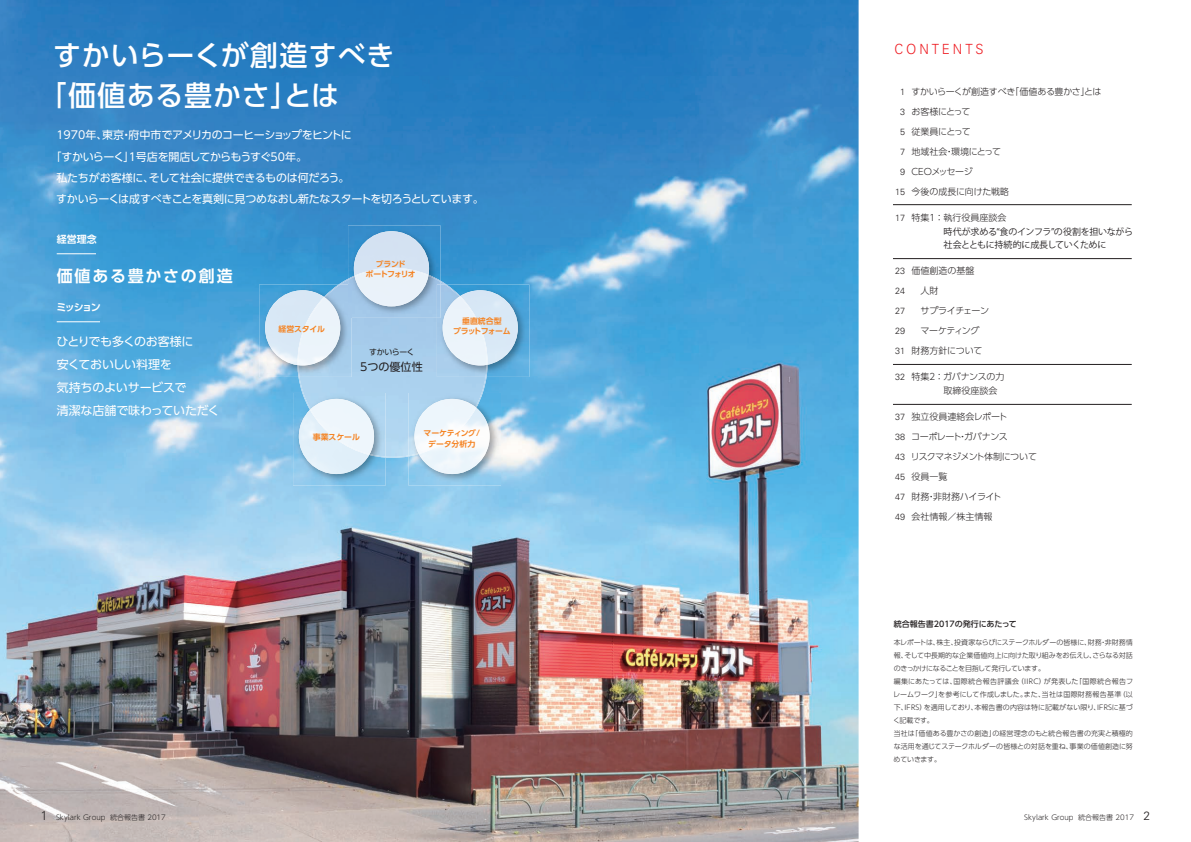
<style>
.page{position:relative;width:1191px;height:842px;background:#fff}
.page>*{position:absolute;margin:0;border:0;box-sizing:border-box;transform-origin:0 0}
.t1{font:500 28px/40px "UD Shin Go Pro";letter-spacing:.03em;color:#fff}
.t2{font:700 16px "UD Shin Go Pro De";letter-spacing:.11em;color:#fff}
.t3{font:300 14px "Univers LT Std";letter-spacing:.22em;color:#ee1d23;scale:.94 1}
.t4{font:12px/23px "UD Shin Go Pro";letter-spacing:-.015em;color:#fff}
.t5{font:11.1px "UD Shin Go Pro";color:#231f20}
.t6{font:11px "UD Shin Go Pro";letter-spacing:-.03em;color:#fff}
.t7{font:700 10px "UD Shin Go Pro De";letter-spacing:-.12em;color:#fff}
.t8{font:300 9px "UD Shin Go Pro";letter-spacing:-.02em;color:#231f20}
.t9{font:300 9px/14px "UD Shin Go Pro";color:#231f20}
.t10{font:9px/13px "Koz Go Pr 6 N";letter-spacing:-.03em;color:#231f20}
.t11{font:300 9px "Univers LT Std";color:#231f20}
.t12{font:300 9px "UD Shin Go Pro";letter-spacing:-.06em;color:#231f20}
.t13{font:300 9px "UD Shin Go Pro";letter-spacing:-.07em;color:#231f20}
.t14{font:300 9px "UD Shin Go Pro";letter-spacing:-.055em;color:#231f20}
.t15{font:300 9px "UD Shin Go Pro";letter-spacing:-.045em;color:#231f20}
.t16{font:300 9px "UD Shin Go Pro";letter-spacing:-.05em;color:#231f20}
.t17{font:500 8px "UD Shin Go Pro";color:#231f20}
.t18{font:700 7.9px/10.5px "UD Shin Go Pro De";letter-spacing:-.02em;color:#f58220;text-align:center}
.t19{font:700 7.9px/10.5px "UD Shin Go Pro De";letter-spacing:-.11em;color:#f58220;text-align:center}
.t20{font:7.9px "UD Shin Go Pro";letter-spacing:-.045em;color:#231f20}
.t21{font:300 7px/13px "UD Shin Go Pro";color:#231f20}
.s1{font-family:"Univers LT Std";font-size:12.8px}
.s2{font-family:"Univers LT Std";font-size:12px}
</style>
<div class="page">
<img style="left:0;top:0;width:858px;height:842px">
<img style="left:298px;top:279px;width:188px;height:179px">
<img style="left:348px;top:225px;width:92px;height:50px">
<img style="left:348px;top:282px;width:92px;height:36px">
<img style="left:348px;top:275px;width:92px;height:7px">
<img style="left:354px;top:231px;width:75px;height:45px">
<img style="left:355px;top:277px;width:73px;height:29px">
<img style="left:354px;top:268px;width:74px;height:9px">
<img style="left:259px;top:284px;width:38px;height:93px">
<img style="left:298px;top:284px;width:54px;height:93px">
<img style="left:348px;top:284px;width:4px;height:34px">
<img style="left:265px;top:290px;width:59px;height:75px">
<img style="left:325px;top:297px;width:15px;height:68px">
<img style="left:297px;top:297px;width:28px;height:68px">
<img style="left:487px;top:284px;width:42px;height:93px">
<img style="left:437px;top:284px;width:7px;height:93px">
<img style="left:444px;top:284px;width:43px;height:93px">
<img style="left:437px;top:284px;width:3px;height:34px">
<img style="left:460px;top:290px;width:58px;height:75px">
<img style="left:442px;top:297px;width:17px;height:68px">
<img style="left:459px;top:296px;width:28px;height:69px">
<img style="left:293px;top:393px;width:92px;height:93px">
<img style="left:302px;top:393px;width:83px;height:65px">
<img style="left:299px;top:410px;width:70px;height:64px">
<img style="left:311px;top:399px;width:63px;height:55px">
<img style="left:310px;top:409px;width:60px;height:46px">
<img style="left:408px;top:393px;width:93px;height:93px">
<img style="left:408px;top:393px;width:75px;height:63px">
<img style="left:419px;top:408px;width:70px;height:66px">
<img style="left:414px;top:399px;width:61px;height:54px">
<img style="left:418px;top:407px;width:58px;height:47px">
<hr style="left:57px;top:253px;width:39px;height:1px;background:#fff">
<hr style="left:57px;top:321px;width:43px;height:1px;background:#fff">
<hr style="left:893px;top:204px;width:238px;height:1px;background:#231f20">
<hr style="left:893px;top:258px;width:238px;height:1px;background:#231f20">
<hr style="left:893px;top:364px;width:238px;height:1px;background:#231f20">
<hr style="left:893px;top:404px;width:238px;height:1px;background:#231f20">
<h1 class="t1" style="left:39px;top:35px;width:357px;text-indent:14px">すかいらーくが創造すべき「価値ある豊かさ」とは</h1>
<h3 class="t6" style="left:56px;top:126px;width:297px">1970年、東京・府中市でアメリカのコーヒーショップをヒントに</h3>
<h3 class="t6" style="left:50px;top:147px;width:258px">「すかいらーく」1号店を開店してからもうすぐ50年。</h3>
<h3 class="t6" style="left:56px;top:168px;width:295px">私たちがお客様に、そして社会に提供できるものは何だろう。</h3>
<h3 class="t6" style="left:56px;top:190px;width:429px">すかいらーくは成すべきことを真剣に見つめなおし新たなスタートを切ろうとしています。</h3>
<h3 class="t7" style="left:57px;top:231px;width:41px">経営理念</h3>
<h2 class="t2" style="left:57px;top:263px;width:178px">価値ある豊かさの創造</h2>
<h3 class="t7" style="left:56px;top:299px;width:46px">ミッション</h3>
<h3 class="t4" style="left:57px;top:330px;width:164px">ひとりでも多くのお客様に<br>安くておいしい料理を<br>気持ちのよいサービスで<br>清潔な店舗で味わっていただく</h3>
<p class="t19" style="left:365px;top:258px;width:52px">ブランド<br>ポートフォリオ</p>
<p class="t18" style="left:278px;top:324px;width:48px">経営スタイル</p>
<p class="t18" style="left:453px;top:315px;width:59px">垂直統合型<br>プラットフォーム</p>
<p class="t20" style="left:369px;top:346px;width:47px">すかいらーく</p>
<h3 class="t5" style="left:360px;top:358px;width:64px">5つの優位性</h3>
<p class="t18" style="left:313px;top:432px;width:49px">事業スケール</p>
<p class="t18" style="left:423px;top:427px;width:58px">マーケティング/データ分析力</p>
<h3 class="t3" style="left:894px;top:41px;width:96px">CONTENTS</h3>
<p class="t8" style="left:911px;top:85px;width:191px">すかいらーくが創造すべき「価値ある豊かさ」とは</p>
<p class="t13" style="left:911px;top:105px;width:61px">お客様にとって</p>
<p class="t13" style="left:911px;top:125px;width:61px">従業員にとって</p>
<p class="t8" style="left:911px;top:145px;width:91px">地域社会・環境にとって</p>
<p class="t8" style="left:911px;top:165px;width:63px">CEOメッセージ</p>
<p class="t8" style="left:911px;top:185px;width:99px">今後の成長に向けた戦略</p>
<p class="t9" style="left:911px;top:211px;width:96px">特集１ ：執行役員座談会</p>
<p class="t10" style="left:943px;top:226px;width:191px">時代が求める“食のインフラ”の役割を担いながら社会とともに持続的に成長していくために</p>
<p class="t9" style="left:911px;top:264px;width:64px">価値創造の基盤</p>
<p class="t8" style="left:920px;top:284px;width:19px">人財</p>
<p class="t15" style="left:911px;top:304px;width:79px">　サプライチェーン</p>
<p class="t16" style="left:911px;top:324px;width:69px">　マーケティング</p>
<p class="t8" style="left:911px;top:344px;width:73px">財務方針について</p>
<p class="t9" style="left:943px;top:370px;width:62px;text-indent:-32px">特集２ ：ガバナンスの力取締役座談会</p>
<p class="t9" style="left:911px;top:410px;width:97px">独立役員連絡会レポート</p>
<p class="t14" style="left:911px;top:430px;width:98px">コーポレート・ガバナンス</p>
<p class="t12" style="left:910px;top:450px;width:128px">リスクマネジメント体制について</p>
<p class="t8" style="left:911px;top:470px;width:37px">役員一覧</p>
<p class="t8" style="left:911px;top:490px;width:91px">財務・非財務ハイライト</p>
<p class="t9" style="left:911px;top:510px;width:82px">会社情報／株主情報</p>
<p class="t11" style="left:900px;top:86px;width:7px">1</p>
<p class="t11" style="left:900px;top:106px;width:7px">3</p>
<p class="t11" style="left:900px;top:126px;width:7px">5</p>
<p class="t11" style="left:900px;top:146px;width:7px">7</p>
<p class="t11" style="left:900px;top:166px;width:7px">9</p>
<p class="t11" style="left:895px;top:186px;width:12px">15</p>
<p class="t11" style="left:895px;top:212px;width:12px">17</p>
<p class="t11" style="left:895px;top:265px;width:12px">23</p>
<p class="t11" style="left:895px;top:285px;width:12px">24</p>
<p class="t11" style="left:895px;top:305px;width:12px">27</p>
<p class="t11" style="left:895px;top:325px;width:12px">29</p>
<p class="t11" style="left:895px;top:345px;width:12px">31</p>
<p class="t11" style="left:895px;top:371px;width:12px">32</p>
<p class="t11" style="left:895px;top:411px;width:12px">37</p>
<p class="t11" style="left:895px;top:431px;width:12px">38</p>
<p class="t11" style="left:895px;top:451px;width:12px">43</p>
<p class="t11" style="left:895px;top:471px;width:12px">45</p>
<p class="t11" style="left:895px;top:491px;width:12px">47</p>
<p class="t11" style="left:895px;top:511px;width:12px">49</p>
<p class="t17" style="left:893px;top:617px;width:125px">統合報告書2017の発行にあたって</p>
<p class="t21" style="left:893px;top:635px;width:241px">本レポートは、株主、投資家ならびにステークホルダーの皆様に、財務・非財務情報、そして中長期的な企業価値向上に向けた取り組みをお伝えし、さらなる対話のきっかけになることを目指して発行しています。<br>編集にあたっては、国際統合報告評議会 (IIRC) が発表した｢国際統合報告フレームワーク｣を参考にして作成しました。また、当社は国際財務報告基準（以下、IFRS)を適用しており、本報告書の内容は特に記載がない限り、IFRSに基づく記載です。<br>当社は｢価値ある豊かさの創造｣の経営理念のもと統合報告書の充実と積極的な活用を通じてステークホルダーの皆様との対話を重ね､事業の価値創造に努めていきます。</p>
<p class="t21" style="left:41px;top:810px;width:127px"><span class="s1">1</span> Skylark Group 統合報告書 2017</p>
<p class="t21" style="left:1024px;top:810px;width:127px">Skylark Group 統合報告書 2017 <span class="s2">2</span></p>
</div>
